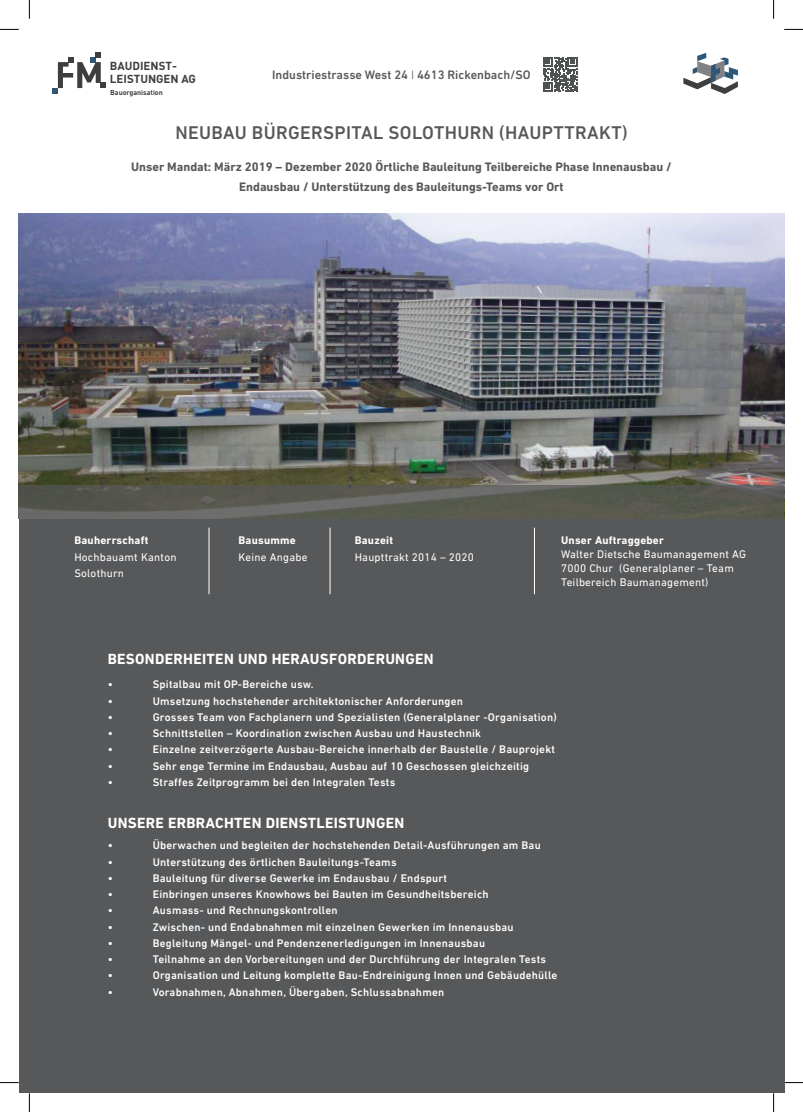
<style>
.page{position:relative;width:803px;height:1112px;background:#fff}
.page>*{position:absolute;margin:0;border:0;box-sizing:border-box;transform-origin:0 0}
.t1{font:500 18.75px "DIN Next LT Pro";letter-spacing:.02em;color:#57585a}
.t2{font:700 15px "DIN Next LT Pro";letter-spacing:.02em;color:#fff}
.t3{font:700 12.5px/20px "DIN Next LT Pro";color:#57585a;text-align:center}
.t4{font:500 12.5px "DIN Next LT Pro";color:#57585a}
.t5{font:700 11.5px/12.5px "DIN Pro";color:#3e3e3f}
.t6{font:500 11.25px "DIN Next LT Pro";letter-spacing:.02em;color:#fff}
.t7{font:11.25px/13.8px "DIN Next LT Pro";letter-spacing:.02em;color:#fff}
.t8{font:700 11.25px "DIN Next LT Pro";letter-spacing:.02em;color:#fff}
.t9{font:700 7.12px "DIN Pro";color:#3e3e3f}
.s1{font-weight:300}
</style>
<div class="page">
<div style="left:19px;top:518px;width:765px;height:574px;background:#57585a"></div>
<img style="left:19px;top:213px;width:765px;height:272px">
<svg style="left:19px;top:485px;width:765px;height:33px;background:#5a5b53"></svg>
<svg style="left:53px;top:52px;width:53px;height:41px"></svg>
<hr style="left:209px;top:527px;width:1px;height:67px;background:#fff">
<hr style="left:330px;top:527px;width:1px;height:67px;background:#fff">
<hr style="left:534px;top:527px;width:1px;height:67px;background:#fff">
<svg style="left:683px;top:53px;width:55px;height:41px"></svg>
<svg style="left:543px;top:57px;width:34px;height:35px"></svg>
<svg style="left:0;top:29px;width:19px;height:1px"></svg>
<svg style="left:784px;top:29px;width:19px;height:1px"></svg>
<svg style="left:0;top:1082px;width:19px;height:1px"></svg>
<svg style="left:784px;top:1081px;width:19px;height:2px"></svg>
<svg style="left:29px;top:0;width:1px;height:19px"></svg>
<svg style="left:29px;top:1092px;width:1px;height:19px"></svg>
<svg style="left:773px;top:0;width:1px;height:19px"></svg>
<svg style="left:773px;top:1092px;width:1px;height:19px"></svg>
<p class="t5" style="left:110px;top:59px;width:87px">BAUDIENST-<br>LEISTUNGEN AG</p>
<p class="t9" style="left:110px;top:88px;width:54px">Bauorganisation</p>
<p class="t4" style="left:272px;top:68px;width:260px">Industriestrasse West 24 <span class="s1">I</span> 4613 Rickenbach/SO</p>
<h1 class="t1" style="left:175px;top:121px;width:454px">NEUBAU BÜRGERSPITAL SOLOTHURN (HAUPTTRAKT)</h1>
<p class="t3" style="left:131px;top:157px;width:542px">Unser Mandat: März 2019 – Dezember 2020 Örtliche Bauleitung Teilbereiche Phase Innenausbau /<br>Endausbau / Unterstützung des Bauleitungs-Teams vor Ort</p>
<p class="t8" style="left:74px;top:533px;width:76px">Bauherrschaft</p>
<p class="t7" style="left:74px;top:548px;width:104px;line-height:16.2px">Hochbauamt Kanton<br>Solothurn</p>
<p class="t8" style="left:238px;top:533px;width:59px">Bausumme</p>
<p class="t7" style="left:238px;top:549px;width:70px">Keine Angabe</p>
<p class="t8" style="left:355px;top:533px;width:40px">Bauzeit</p>
<p class="t7" style="left:355px;top:549px;width:121px">Haupttrakt 2014 – 2020</p>
<p class="t8" style="left:561px;top:534px;width:104px">Unser Auftraggeber</p>
<p class="t7" style="left:561px;top:547px;width:186px">Walter Dietsche Baumanagement AG<br>7000 Chur (Generalplaner – Team<br>Teilbereich Baumanagement)</p>
<h2 class="t2" style="left:108px;top:650px;width:328px">BESONDERHEITEN UND HERAUSFORDERUNGEN</h2>
<p class="t6" style="left:108px;top:677px;width:7px">•</p>
<p class="t6" style="left:153px;top:677px;width:162px">Spitalbau mit OP-Bereiche usw.</p>
<p class="t6" style="left:108px;top:694px;width:7px">•</p>
<p class="t6" style="left:153px;top:694px;width:312px">Umsetzung hochstehender architektonischer Anforderungen</p>
<p class="t6" style="left:108px;top:710px;width:7px">•</p>
<p class="t6" style="left:153px;top:710px;width:405px">Grosses Team von Fachplanern und Spezialisten (Generalplaner -Organisation)</p>
<p class="t6" style="left:108px;top:726px;width:7px">•</p>
<p class="t6" style="left:153px;top:726px;width:330px">Schnittstellen – Koordination zwischen Ausbau und Haustechnik</p>
<p class="t6" style="left:108px;top:742px;width:7px">•</p>
<p class="t6" style="left:153px;top:742px;width:404px">Einzelne zeitverzögerte Ausbau-Bereiche innerhalb der Baustelle / Bauprojekt</p>
<p class="t6" style="left:108px;top:759px;width:7px">•</p>
<p class="t6" style="left:153px;top:759px;width:378px">Sehr enge Termine im Endausbau, Ausbau auf 10 Geschossen gleichzeitig</p>
<p class="t6" style="left:108px;top:775px;width:7px">•</p>
<p class="t6" style="left:153px;top:775px;width:244px">Straffes Zeitprogramm bei den Integralen Tests</p>
<h2 class="t2" style="left:108px;top:813px;width:298px">UNSERE ERBRACHTEN DIENSTLEISTUNGEN</h2>
<p class="t6" style="left:108px;top:838px;width:7px">•</p>
<p class="t6" style="left:153px;top:838px;width:390px">Überwachen und begleiten der hochstehenden Detail-Ausführungen am Bau</p>
<p class="t6" style="left:108px;top:855px;width:7px">•</p>
<p class="t6" style="left:153px;top:855px;width:245px">Unterstützung des örtlichen Bauleitungs-Teams</p>
<p class="t6" style="left:108px;top:871px;width:7px">•</p>
<p class="t6" style="left:153px;top:871px;width:296px">Bauleitung für diverse Gewerke im Endausbau / Endspurt</p>
<p class="t6" style="left:108px;top:887px;width:7px">•</p>
<p class="t6" style="left:153px;top:887px;width:337px">Einbringen unseres Knowhows bei Bauten im Gesundheitsbereich</p>
<p class="t6" style="left:108px;top:903px;width:7px">•</p>
<p class="t6" style="left:153px;top:903px;width:186px">Ausmass- und Rechnungskontrollen</p>
<p class="t6" style="left:108px;top:920px;width:7px">•</p>
<p class="t6" style="left:153px;top:920px;width:362px">Zwischen- und Endabnahmen mit einzelnen Gewerken im Innenausbau</p>
<p class="t6" style="left:108px;top:936px;width:7px">•</p>
<p class="t6" style="left:153px;top:936px;width:334px">Begleitung Mängel- und Pendenzenerledigungen im Innenausbau</p>
<p class="t6" style="left:108px;top:952px;width:7px">•</p>
<p class="t6" style="left:153px;top:952px;width:395px">Teilnahme an den Vorbereitungen und der Durchführung der Integralen Tests</p>
<p class="t6" style="left:108px;top:968px;width:7px">•</p>
<p class="t6" style="left:153px;top:968px;width:406px">Organisation und Leitung komplette Bau-Endreinigung Innen und Gebäudehülle</p>
<p class="t6" style="left:108px;top:985px;width:7px">•</p>
<p class="t6" style="left:153px;top:985px;width:293px">Vorabnahmen, Abnahmen, Übergaben, Schlussabnahmen</p>
</div>
